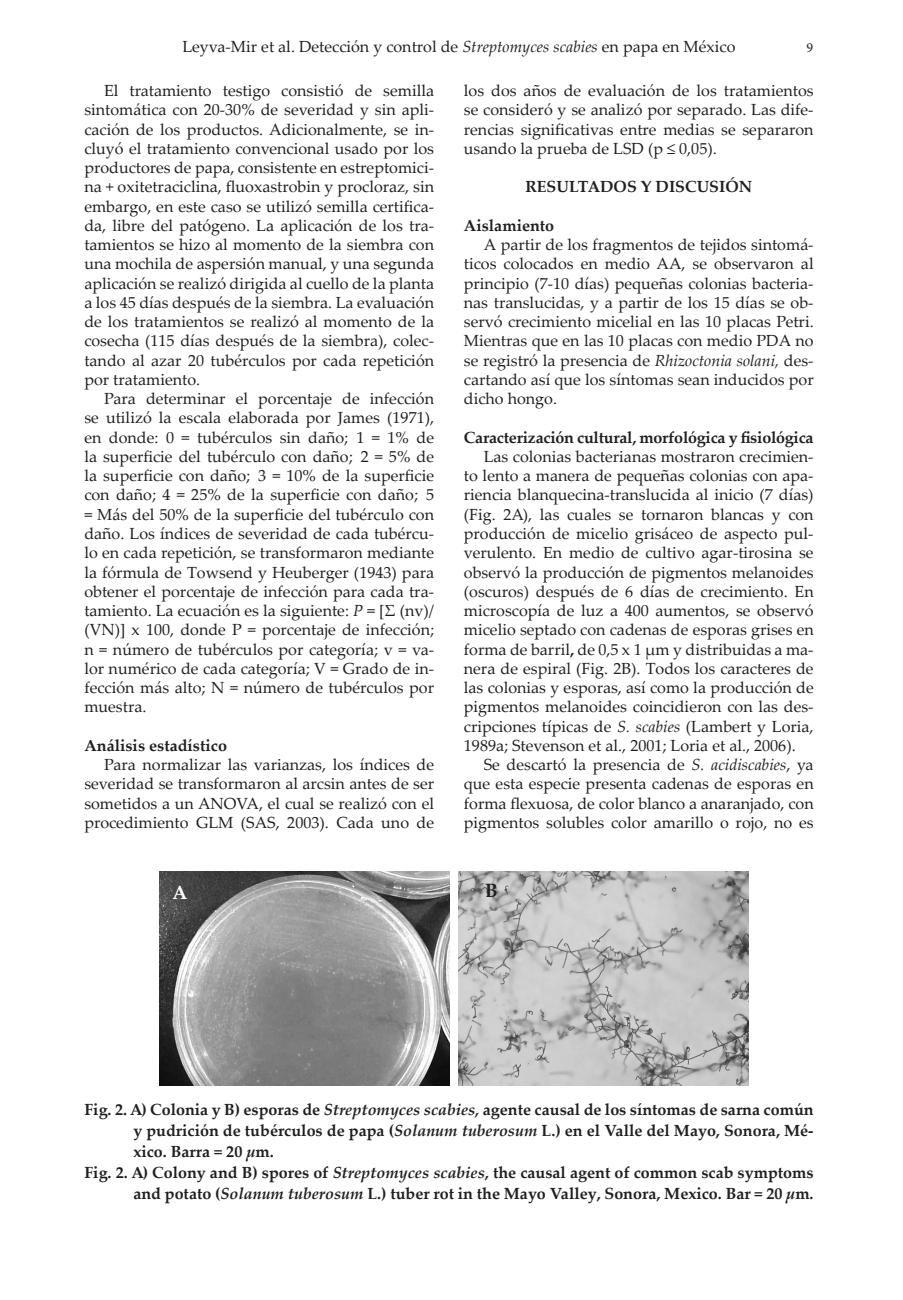
<style>
.page{position:relative;width:903px;height:1300px;background:#fff}
.page>*{position:absolute;margin:0;border:0;box-sizing:border-box;transform-origin:0 0}
.fig{font:700 19.25px "Palatino Linotype";color:#fff}
.fig-2{font:700 19.25px "Palatino Linotype";color:#231f20}
.texto{font:16.1px/19.2px "Palatino Linotype";color:#231f20;text-align:justify}
.fig-3{font:700 16.1px/21px "Palatino Linotype";color:#231f20;text-align:justify}
.texto-2{font:700 16.1px "Palatino Linotype";letter-spacing:-.015em;color:#231f20}
.Subtitulo{font:700 16.1px "Palatino Linotype";color:#231f20}
.t1{font:14px "Minion Pro";color:#231f20}
.s1{font-style:italic}
.s2{font-weight:700}
</style>
<div class="page">
<img style="left:160px;top:871px;width:290px;height:214px">
<img style="left:458px;top:871px;width:290px;height:215px">
<p class="texto" style="left:182px;top:36px;width:554px">Leyva-Mir et al. Detección y control de <span class="s1">Streptomyces scabies</span> en papa en México</p>
<p class="t1" style="left:806px;top:38px;width:8px">9</p>
<p class="texto" style="left:84px;top:80px;width:351px;text-indent:20px">El tratamiento testigo consistió de semilla sintomática con 20-30% de severidad y sin apli&shy;cación de los productos. Adicionalmente, se in&shy;cluyó el tratamiento convencional usado por los productores de papa, consistente en estreptomici&shy;na + oxitetraciclina, fluoxastrobin y procloraz, sin embargo, en este caso se utilizó semilla certifica&shy;da, libre del patógeno. La aplicación de los tra&shy;tamientos se hizo al momento de la siembra con una mochila de aspersión manual, y una segunda aplicación se realizó dirigida al cuello de la planta a los 45 días después de la siembra. La evaluación de los tratamientos se realizó al momento de la cosecha (115 días después de la siembra), colec&shy;tando al azar 20 tubérculos por cada repetición por tratamiento.</p>
<p class="texto" style="left:84px;top:388px;width:351px;text-indent:20px">Para determinar el porcentaje de infección se utilizó la escala elaborada por James (1971), en donde: 0 = tubérculos sin daño; 1 = 1% de la superficie del tubérculo con daño; 2 = 5% de la superficie con daño; 3 = 10% de la superficie con daño; 4 = 25% de la superficie con daño; 5 = Más del 50% de la superficie del tubérculo con daño. Los índices de severidad de cada tubércu&shy;lo en cada repetición, se transformaron mediante la fórmula de Towsend y Heuberger (1943) para obtener el porcentaje de infección para cada tra&shy;tamiento. La ecuación es la siguiente: <span class="s1">P</span> = [Σ (nv)/ (VN)] x 100, donde P = porcentaje de infección; n = número de tubérculos por categoría; v = va&shy;lor numérico de cada categoría; V = Grado de in&shy;fección más alto; N = número de tubérculos por muestra.</p>
<p class="texto-2" style="left:84px;top:734px;width:144px">Análisis estadístico</p>
<p class="texto" style="left:84px;top:754px;width:351px;text-indent:20px">Para normalizar las varianzas, los índices de severidad se transformaron al arcsin antes de ser sometidos a un ANOVA, el cual se realizó con el procedimiento GLM (SAS, 2003). Cada uno de</p>
<p class="texto" style="left:464px;top:80px;width:351px">los dos años de evaluación de los tratamientos se consideró y se analizó por separado. Las dife&shy;rencias significativas entre medias se separaron usando la prueba de LSD (p ≤ 0,05).</p>
<p class="Subtitulo" style="left:525px;top:175px;width:228px">RESULTADOS Y DISCUSIÓN</p>
<p class="texto-2" style="left:464px;top:214px;width:92px">Aislamiento</p>
<p class="texto" style="left:464px;top:234px;width:351px;text-indent:20px">A partir de los fragmentos de tejidos sintomá&shy;ticos colocados en medio AA, se observaron al principio (7-10 días) pequeñas colonias bacteria&shy;nas translucidas, y a partir de los 15 días se ob&shy;servó crecimiento micelial en las 10 placas Petri.<br>Mientras que en las 10 placas con medio PDA no se registró la presencia de <span class="s1">Rhizoctonia solani,</span> des&shy;cartando así que los síntomas sean inducidos por dicho hongo.</p>
<p class="texto-2" style="left:464px;top:426px;width:351px">Caracterización cultural, morfológica y fisiológica</p>
<p class="texto" style="left:464px;top:446px;width:351px;text-indent:20px">Las colonias bacterianas mostraron crecimien&shy;to lento a manera de pequeñas colonias con apa&shy;riencia blanquecina-translucida al inicio (7 días) (Fig. 2A), las cuales se tornaron blancas y con producción de micelio grisáceo de aspecto pul&shy;verulento. En medio de cultivo agar-tirosina se observó la producción de pigmentos melanoides (oscuros) después de 6 días de crecimiento. En microscopía de luz a 400 aumentos, se observó micelio septado con cadenas de esporas grises en forma de barril<span class="s2">,</span> de 0,5 x 1 μm y distribuidas a ma&shy;nera de espiral (Fig. 2B). Todos los caracteres de las colonias y esporas, así como la producción de pigmentos melanoides coincidieron con las des&shy;cripciones típicas de <span class="s1">S. scabies</span> (Lambert y Loria, 1989a; Stevenson et al., 2001; Loria et al., 2006).</p>
<p class="texto" style="left:464px;top:754px;width:351px;text-indent:20px">Se descartó la presencia de <span class="s1">S. acidiscabies</span>, ya que esta especie presenta cadenas de esporas en forma flexuosa, de color blanco a anaranjado, con pigmentos solubles color amarillo o rojo, no es</p>
<p class="fig" style="left:173px;top:878px;width:16px">A</p>
<p class="fig-2" style="left:485px;top:877px;width:14px">B</p>
<p class="fig-3" style="left:133px;top:1098px;width:682px;text-indent:-49px">Fig. 2. A) Colonia y B) esporas de <span class="s1">Streptomyces scabies,</span> agente causal de los síntomas de sarna común y pudrición de tubérculos de papa (<span class="s1">Solanum tuberosum</span> L.) en el Valle del Mayo, Sonora, Mé&shy;xico. Barra = 20 <span class="s1">μ</span>m.</p>
<p class="fig-3" style="left:84px;top:1161px;width:731px;text-align:right">Fig. 2. A) Colony and B) spores of <span class="s1">Streptomyces scabies</span>, the causal agent of common scab symptoms and potato (<span class="s1">Solanum tuberosum</span> L.) tuber rot in the Mayo Valley, Sonora, Mexico. Bar = 20 <span class="s1">μ</span>m.</p>
</div>
